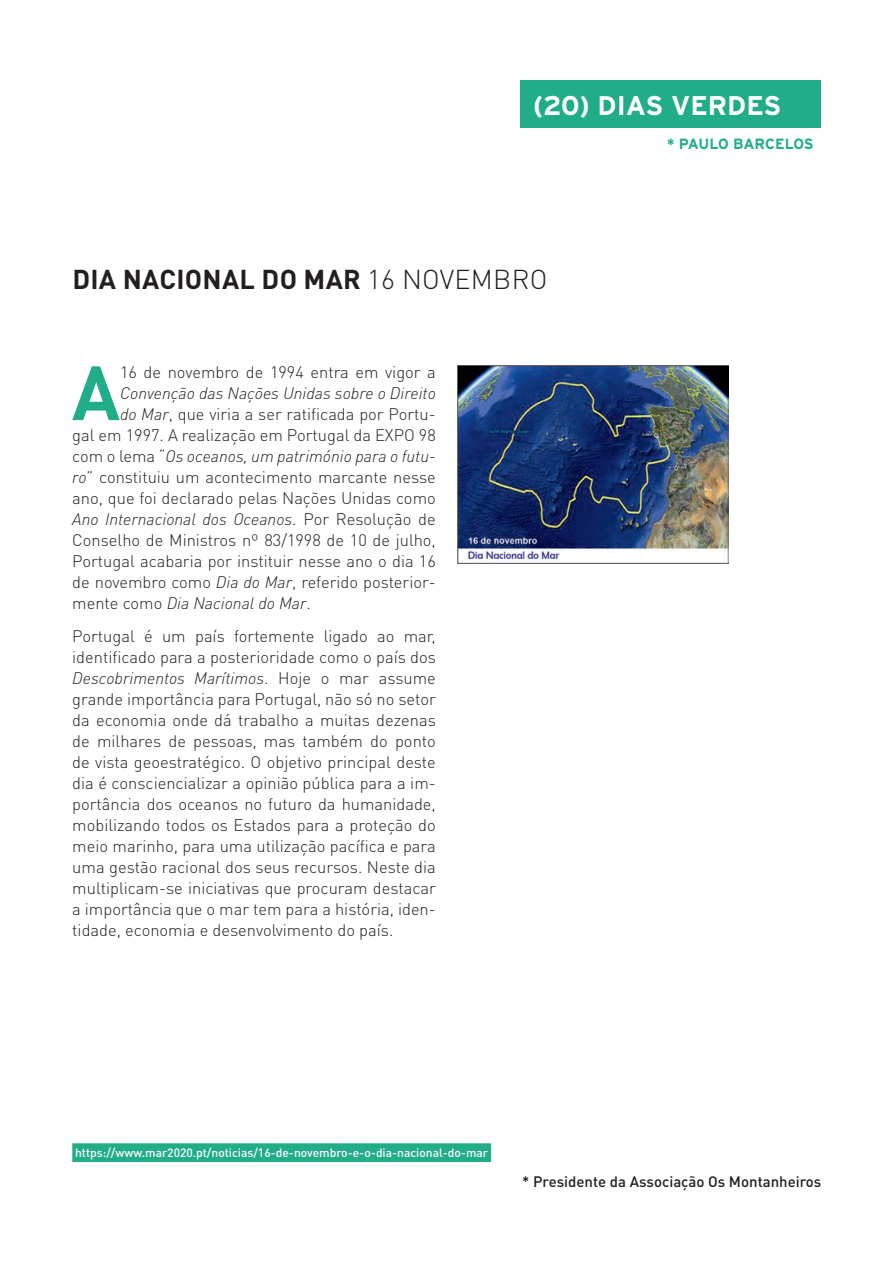
<style>
.page{position:relative;width:893px;height:1263px;background:#fff}
.page>*{position:absolute;margin:0;border:0;box-sizing:border-box;transform-origin:0 0}
.txt1{font:700 75.45px "DINOT";color:#21ad88}
.tit{font:700 27px "DINOT";letter-spacing:.01em;color:#231f20}
.Paragraph_Style_2{font:700 27px "Interstate";color:#fff}
.txt{font:300 16.5px/21px "DINOT";color:#231f20;text-align:justify}
.txt1-2{font:300 16.5px "DINOT";color:#231f20}
.txt1-3{font:italic 300 16.5px "DINOT";color:#231f20}
.autor{font:500 15px "DINOT";color:#231f20}
.Paragraph_Style_1{font:700 14.85px "Interstate";letter-spacing:-.015em;color:#21ad88}
.bib{font:500 12px "DINOT";color:#fff}
.s1{font-weight:300}
.s2{font-style:italic}
.s3{font-style:normal}
</style>
<div class="page">
<div style="left:521px;top:80px;width:300px;height:47px;background:#21ad88"></div>
<img style="left:457px;top:365px;width:271px;height:198px">
<div style="left:72px;top:1143px;width:419px;height:19px;background:#21ad88"></div>
<p class="Paragraph_Style_2" style="left:533px;top:90px;width:250px">(20) DIAS VERDES</p>
<p class="Paragraph_Style_1" style="left:667px;top:135px;width:148px">* PAULO BARCELOS</p>
<p class="tit" style="left:72px;top:261px;width:476px">DIA NACIONAL DO MAR <span class="s1">16 NOVEMBRO</span></p>
<p class="txt1" style="left:72px;top:341px;width:50px">A</p>
<p class="txt1-2" style="left:120px;top:361px;width:317px">16 de novembro de 1994 entra em vigor a</p>
<p class="txt1-3" style="left:120px;top:382px;width:317px">Convenção das Nações Unidas sobre o Direito</p>
<p class="txt1-2" style="left:120px;top:403px;width:317px"><span class="s2">do Mar</span>, que viria a ser ratificada por Portu-</p>
<p class="txt1-2" style="left:72px;top:424px;width:365px">gal em 1997. A realização em Portugal da EXPO 98</p>
<p class="txt1-3" style="left:72px;top:445px;width:365px"><span class="s3">com o lema “</span>Os oceanos, um património para o futu-</p>
<p class="txt1-2" style="left:72px;top:466px;width:365px"><span class="s2">ro</span>” constituiu um acontecimento marcante nesse</p>
<p class="txt1-2" style="left:72px;top:487px;width:365px">ano, que foi declarado pelas Nações Unidas como</p>
<p class="txt1-3" style="left:72px;top:508px;width:365px">Ano Internacional dos Oceanos<span class="s3">. Por Resolução de</span></p>
<p class="txt1-2" style="left:72px;top:529px;width:365px">Conselho de Ministros nº 83/1998 de 10 de julho,</p>
<p class="txt1-2" style="left:72px;top:550px;width:365px">Portugal acabaria por instituir nesse ano o dia 16</p>
<p class="txt1-2" style="left:72px;top:571px;width:365px">de novembro como <span class="s2">Dia do Mar</span>, referido posterior-</p>
<p class="txt1-3" style="left:72px;top:592px;width:240px"><span class="s3">mente como</span> Dia Nacional do Mar<span class="s3">.</span></p>
<p class="txt" style="left:72px;top:625px;width:365px">Portugal é um país fortemente ligado ao mar, identificado para a posterioridade como o país dos <span class="s2">Descobrimentos Marítimos</span>. Hoje o mar assume grande importância para Portugal, não só no setor da economia onde dá trabalho a muitas dezenas de milhares de pessoas, mas também do ponto de vista geoestratégico. O objetivo principal deste dia é consciencializar a opinião pública para a im&shy;portância dos oceanos no futuro da humanidade, mobilizando todos os Estados para a proteção do meio marinho, para uma utilização pacífica e para uma gestão racional dos seus recursos. Neste dia multiplicam-se iniciativas que procuram destacar a importância que o mar tem para a história, iden&shy;tidade, economia e desenvolvimento do país.</p>
<p class="bib" style="left:75px;top:1145px;width:415px">https://www.mar2020.pt/noticias/16-de-novembro-e-o-dia-nacional-do-mar</p>
<p class="autor" style="left:522px;top:1171px;width:301px">* Presidente da Associação Os Montanheiros</p>
</div>
